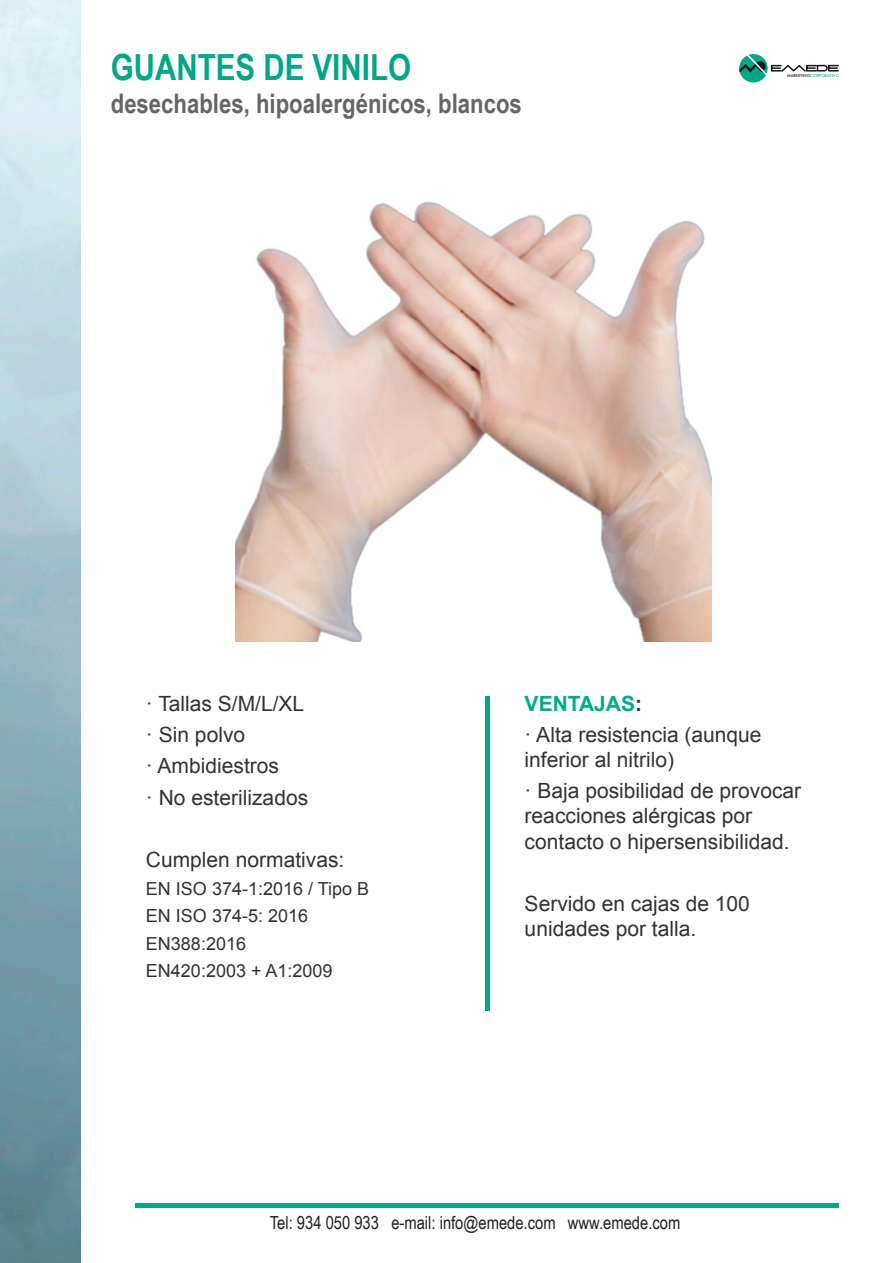
<style>
.page{position:relative;width:893px;height:1263px;background:#fff}
.page>*{position:absolute;margin:0;border:0;box-sizing:border-box;transform-origin:0 0}
.t1{font:700 36px "Arial Narrow";color:#00a786}
.t2{font:700 27px "Arial Narrow";color:#656568}
.t3{font:21px/25.2px "Arial";color:#333233}
.t4{font:700 21px "Arial";color:#00ab8c}
.t5{font:18px "Arial";color:#333233}
.t6{font:18px "Arial Narrow";color:#231f20}
.t7{font:4.65px "Tw Cen";color:#00a786}
.s1{color:#000}
.s2{color:#333233}
</style>
<div class="page">
<svg style="left:739px;top:54px;width:100px;height:29px"></svg>
<img style="left:0;top:0;width:81px;height:1263px">
<hr style="left:135px;top:1204px;width:704px;height:4px;background:#00a786">
<hr style="left:485px;top:696px;width:4px;height:314px;background:#00a786">
<img style="left:236px;top:201px;width:476px;height:441px">
<p class="t1" style="left:111px;top:40px;width:302px">GUANTES DE VINILO</p>
<p class="t2" style="left:111px;top:83px;width:413px">desechables, hipoalergénicos, blancos</p>
<p class="t7" style="left:787px;top:72px;width:54px"><span class="s1">MARKETING</span>CORPORATIVO</p>
<p class="t3" style="left:146px;top:691px;width:160px">· Tallas S/M/L/XL</p>
<p class="t3" style="left:146px;top:722px;width:101px">· Sin polvo</p>
<p class="t3" style="left:146px;top:754px;width:135px">· Ambidiestros</p>
<p class="t3" style="left:146px;top:785px;width:164px">· No esterilizados</p>
<p class="t3" style="left:146px;top:847px;width:200px">Cumplen normativas:</p>
<p class="t5" style="left:146px;top:876px;width:225px">EN ISO 374-1:2016 / Tipo B</p>
<p class="t5" style="left:146px;top:904px;width:164px">EN ISO 374-5: 2016</p>
<p class="t5" style="left:146px;top:932px;width:102px">EN388:2016</p>
<p class="t5" style="left:146px;top:959px;width:188px">EN420:2003 + A1:2009</p>
<p class="t4" style="left:525px;top:689px;width:119px">VENTAJAS<span class="s2">:</span></p>
<p class="t3" style="left:525px;top:722px;width:238px">· Alta resistencia (aunque inferior al nitrilo)</p>
<p class="t3" style="left:525px;top:778px;width:278px">· Baja posibilidad de provocar reacciones alérgicas por contacto o hipersensibilidad.</p>
<p class="t3" style="left:525px;top:891px;width:227px">Servido en cajas de 100 unidades por talla.</p>
<p class="t6" style="left:270px;top:1209px;width:412px">Tel: 934 050 933 e-mail: info@emede.com www.emede.com</p>
</div>
